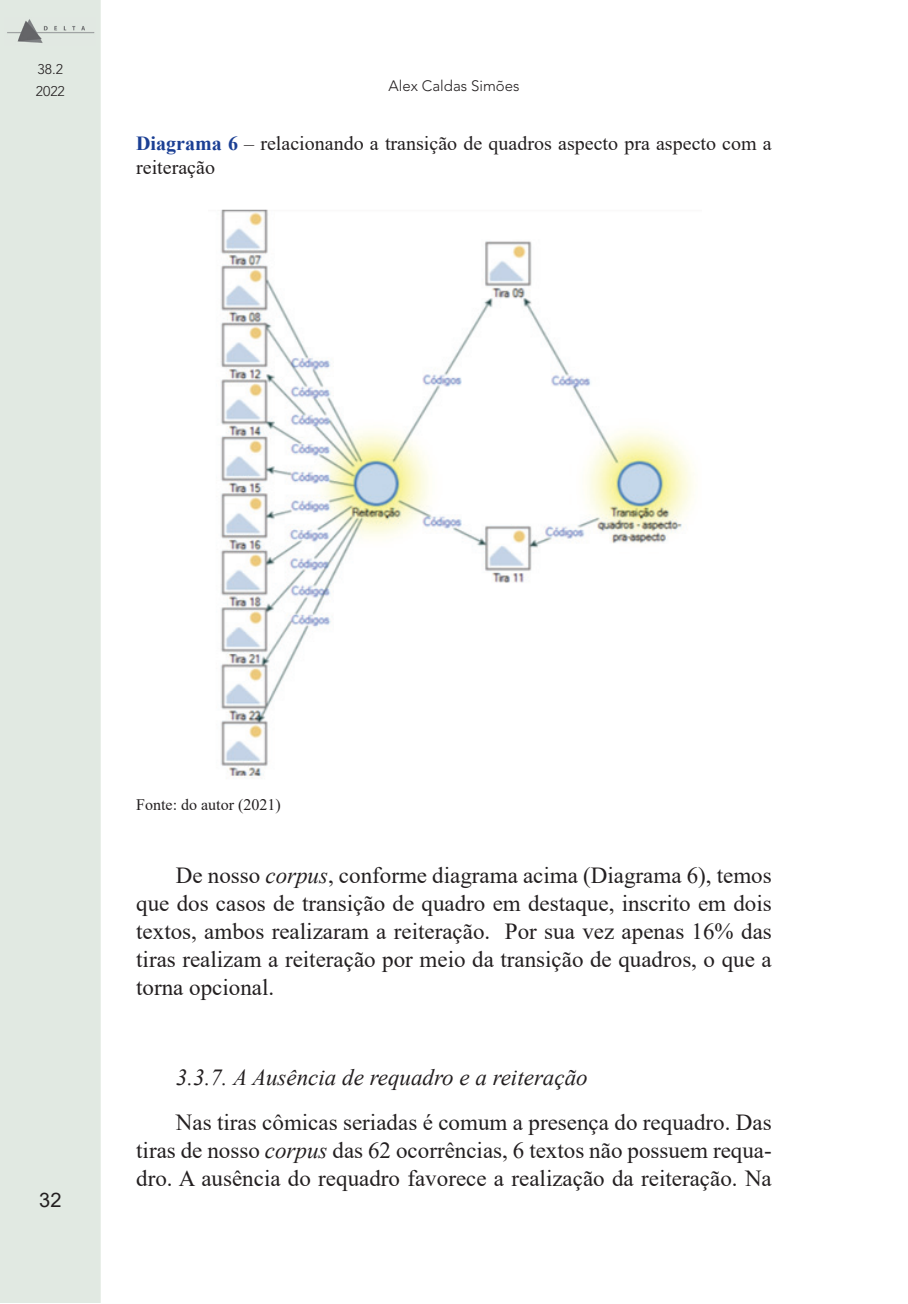
<style>
.page{position:relative;width:908px;height:1304px;background:#fff}
.page>*{position:absolute;margin:0;border:0;box-sizing:border-box;transform-origin:0 0}
.t1{font:23px/28px "Times New Roman";color:#231f20;text-align:justify}
.t2{font:italic 23px "Times New Roman";color:#231f20}
.t3{font:20px/24px "Times New Roman";color:#231f20}
.t4{font:20px "Arial";color:#231f20}
.t5{font:16px "Times New Roman";color:#231f20}
.t6{font:300 15px "Avenir";color:#231f20}
.t7{font:300 14px/22px "Avenir";color:#231f20}
.s1{font-weight:700;color:#1b3f94}
.s2{font-style:italic}
</style>
<div class="page">
<div style="left:0;top:0;width:102px;height:1303px;background:#e1e9e2"></div>
<img style="left:7px;top:19px;width:88px;height:24px">
<div style="left:101px;top:0;width:6px;height:1304px;background:#fff"></div>
<img style="left:220px;top:209px;width:475px;height:570px">
<p class="t7" style="left:36px;top:58px;width:31px">38.2<br>2022</p>
<p class="t6" style="left:388px;top:77px;width:132px">Alex Caldas Simões</p>
<p class="t3" style="left:136px;top:131px;width:637px"><span class="s1">Diagrama 6</span> – relacionando a transição de quadros aspecto pra aspecto com a reiteração</p>
<p class="t4" style="left:39px;top:1186px;width:24px">32</p>
<p class="t5" style="left:136px;top:794px;width:146px">Fonte: do autor (2021)</p>
<p class="t1" style="left:136px;top:861px;width:637px;text-indent:40px">De nosso <span class="s2">corpus</span>, conforme diagrama acima (Diagrama 6), temos que dos casos de transição de quadro em destaque, inscrito em dois textos, ambos realizaram a reiteração. Por sua vez apenas 16% das tiras realizam a reiteração por meio da transição de quadros, o que a torna opcional.</p>
<p class="t2" style="left:176px;top:1062px;width:413px">3.3.7. A Ausência de requadro e a reiteração</p>
<p class="t1" style="left:136px;top:1108px;width:637px;text-indent:40px">Nas tiras cômicas seriadas é comum a presença do requadro. Das tiras de nosso <span class="s2">corpus</span> das 62 ocorrências, 6 textos não possuem requa&shy;dro. A ausência do requadro favorece a realização da reiteração. Na</p>
</div>
